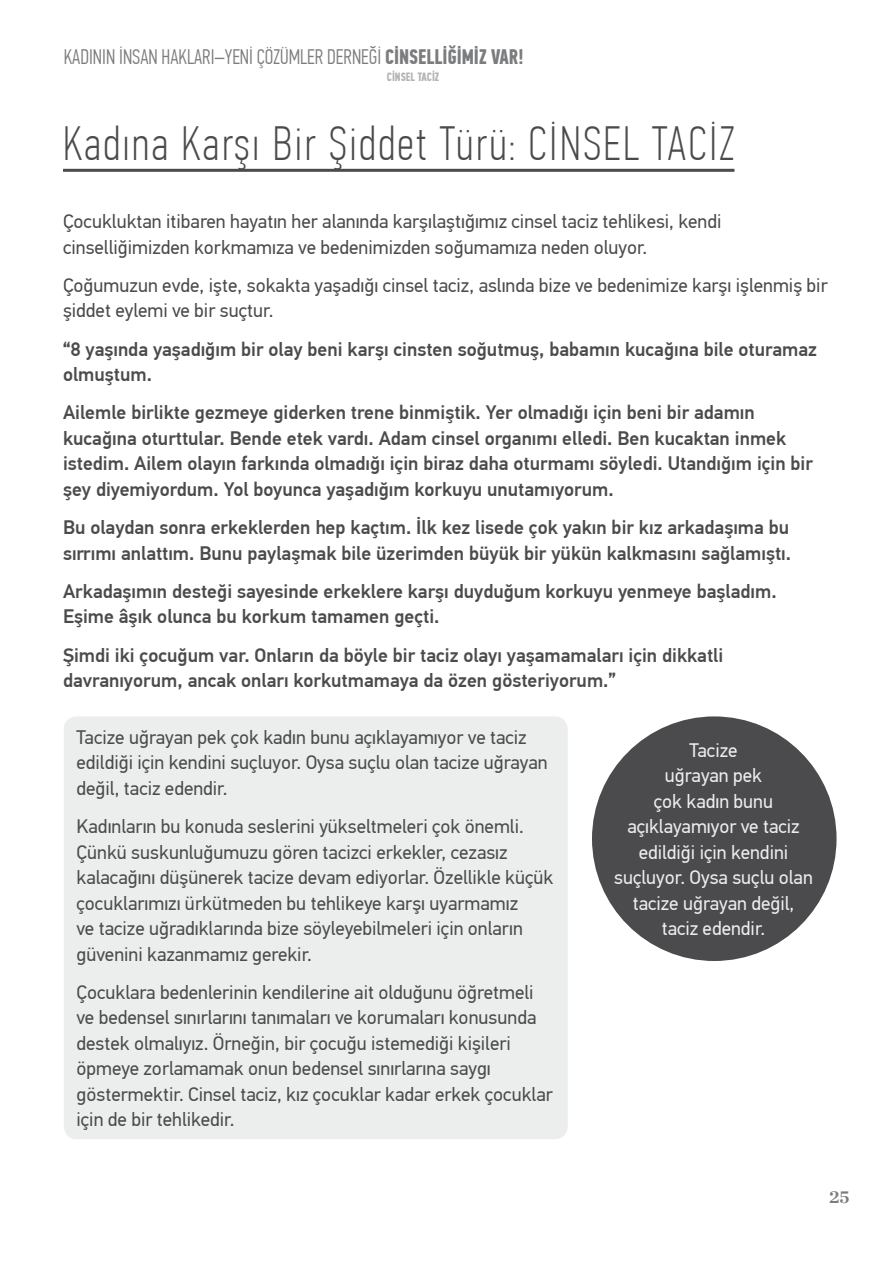
<style>
.page{position:relative;width:893px;height:1263px;background:#fff}
.page>*{position:absolute;margin:0;border:0;box-sizing:border-box;transform-origin:0 0}
.t1{font:100 48px "PF Din Text Comp Pro";letter-spacing:.05em;color:#4b4b4d}
.t2{font:300 21px "PF Din Text Comp Pro";color:#7b7c7e}
.t3{font:19.5px/25.5px "PF Din Text Pro";color:#4b4b4d}
.t4{font:500 19.5px/25.5px "PF Din Text Pro";color:#4b4b4d}
.t5{font:19.5px/25.5px "PF Din Text Pro";color:#eceded;text-align:center}
.t6{font:700 18px "Chronicle Deck";color:#7b7c7e}
.t7{font:700 12px "PF Din Text Comp Pro";color:#b1b3b4}
.s1{font-weight:700}
</style>
<div class="page">
<hr style="left:63px;top:169px;width:671px;height:3px;background:#4b4b4d">
<div style="left:64px;top:716px;width:504px;height:423px;background:#eceded;border-radius:13px"></div>
<div style="left:592px;top:716px;width:244px;height:245px;background:#4b4b4d;border-radius:50%"></div>
<p class="t2" style="left:64px;top:45px;width:462px">KADININ İNSAN HAKLARI–YENİ ÇÖZÜMLER DERNEĞİ <span class="s1">CİNSELLİĞİMİZ VAR!</span></p>
<p class="t7" style="left:387px;top:70px;width:54px">CİNSEL TACİZ</p>
<h1 class="t1" style="left:63px;top:116px;width:673px">Kadına Karşı Bir Şiddet Türü: CİNSEL TACİZ</h1>
<p class="t3" style="left:63px;top:209px;width:660px">Çocukluktan itibaren hayatın her alanında karşılaştığımız cinsel taciz tehlikesi, kendi cinselliğimizden korkmamıza ve bedenimizden soğumamıza neden oluyor.</p>
<p class="t3" style="left:63px;top:273px;width:766px">Çoğumuzun evde, işte, sokakta yaşadığı cinsel taciz, aslında bize ve bedenimize karşı işlenmiş bir şiddet eylemi ve bir suçtur.</p>
<p class="t4" style="left:63px;top:336px;width:755px">“8 yaşında yaşadığım bir olay beni karşı cinsten soğutmuş, babamın kucağına bile oturamaz olmuştum.</p>
<p class="t4" style="left:63px;top:400px;width:751px">Ailemle birlikte gezmeye giderken trene binmiştik. Yer olmadığı için beni bir adamın kucağına oturttular. Bende etek vardı. Adam cinsel organımı elledi. Ben kucaktan inmek istedim. Ailem olayın farkında olmadığı için biraz daha oturmamı söyledi. Utandığım için bir şey diyemiyordum. Yol boyunca yaşadığım korkuyu unutamıyorum.</p>
<p class="t4" style="left:63px;top:515px;width:729px">Bu olaydan sonra erkeklerden hep kaçtım. İlk kez lisede çok yakın bir kız arkadaşıma bu sırrımı anlattım. Bunu paylaşmak bile üzerimden büyük bir yükün kalkmasını sağlamıştı.</p>
<p class="t4" style="left:63px;top:579px;width:715px">Arkadaşımın desteği sayesinde erkeklere karşı duyduğum korkuyu yenmeye başladım.<br>Eşime âşık olunca bu korkum tamamen geçti.</p>
<p class="t4" style="left:63px;top:642px;width:662px">Şimdi iki çocuğum var. Onların da böyle bir taciz olayı yaşamamaları için dikkatli davranıyorum, ancak onları korkutmamaya da özen gösteriyorum.”</p>
<p class="t3" style="left:77px;top:724px;width:473px">Tacize uğrayan pek çok kadın bunu açıklayamıyor ve taciz edildiği için kendini suçluyor. Oysa suçlu olan tacize uğrayan değil, taciz edendir.</p>
<p class="t3" style="left:77px;top:814px;width:478px">Kadınların bu konuda seslerini yükseltmeleri çok önemli.<br>Çünkü suskunluğumuzu gören tacizci erkekler, cezasız kalacağını düşünerek tacize devam ediyorlar. Özellikle küçük çocuklarımızı ürkütmeden bu tehlikeye karşı uyarmamız<br>ve tacize uğradıklarında bize söyleyebilmeleri için onların güvenini kazanmamız gerekir.</p>
<p class="t3" style="left:77px;top:980px;width:478px">Çocuklara bedenlerinin kendilerine ait olduğunu öğretmeli ve bedensel sınırlarını tanımaları ve korumaları konusunda destek olmalıyız. Örneğin, bir çocuğu istemediği kişileri öpmeye zorlamamak onun bedensel sınırlarına saygı göstermektir. Cinsel taciz, kız çocuklar kadar erkek çocuklar için de bir tehlikedir.</p>
<p class="t5" style="left:614px;top:737px;width:200px">Tacize<br>uğrayan pek<br>çok kadın bunu açıklayamıyor ve taciz edildiği için kendini suçluyor. Oysa suçlu olan tacize uğrayan değil, taciz edendir.</p>
<p class="t6" style="left:829px;top:1182px;width:22px">25</p>
</div>
